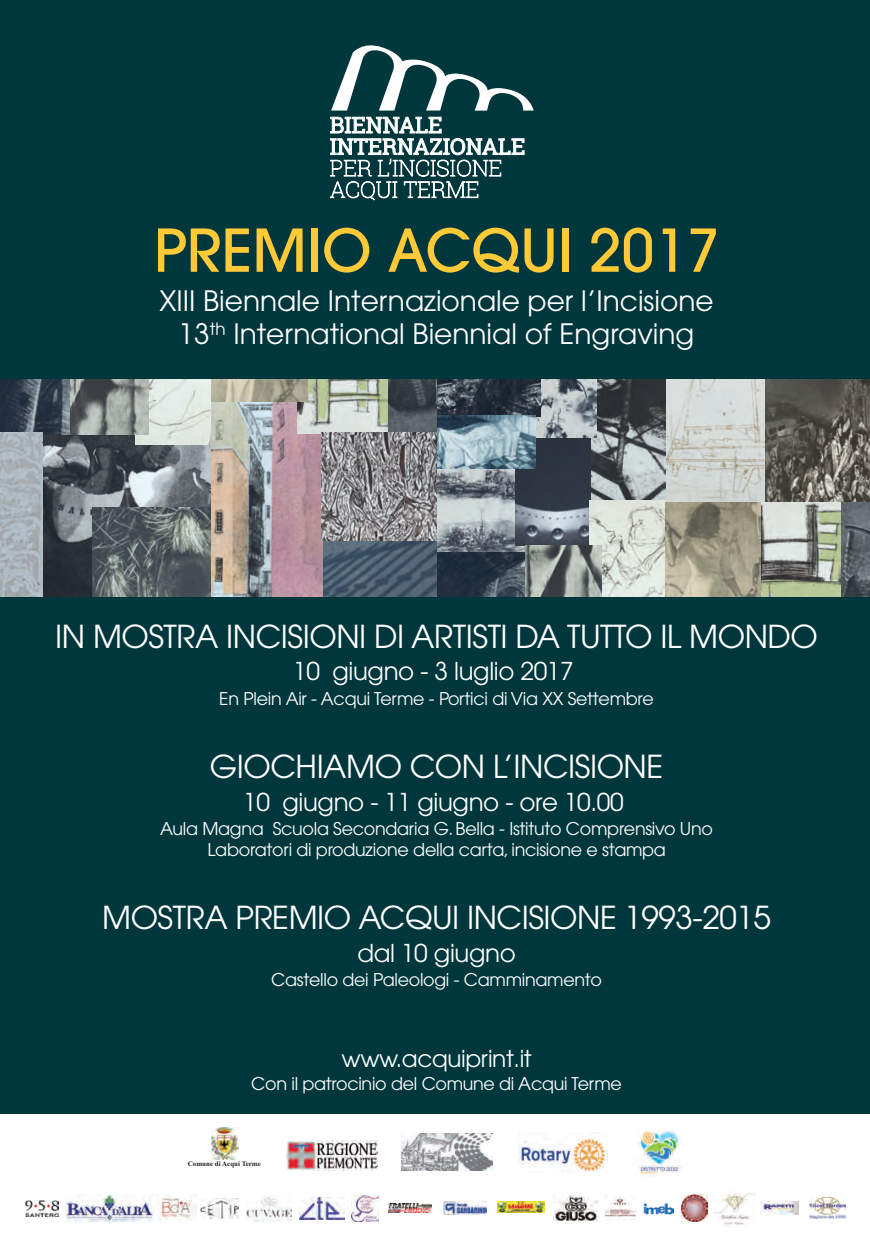
<style>
.page{position:relative;width:870px;height:1246px;background:#fff}
.page>*{position:absolute;margin:0;border:0;box-sizing:border-box;transform-origin:0 0}
.t1{font:500 58.62px "Avant Garde";color:#ffc938}
.t2{font:31.5px "Avant Garde";letter-spacing:-.015em;color:#fff}
.t3{font:28px/33.6px "Avant Garde";color:#fff;text-align:center}
.t4{font:24.5px "Avant Garde";letter-spacing:-.015em;color:#fff}
.t5{font:500 23.8px "Palatino";color:#ffc938}
.t6{font:23.1px "Avant Garde";letter-spacing:-.015em;color:#fff}
.t7{font:17.5px/21px "Avant Garde";letter-spacing:-.015em;color:#fff;text-align:center}
.t8{font:700 7px "Times New Roman";color:#231f20}
</style>
<div class="page">
<div style="left:0;top:0;width:869px;height:1114px;background:#00373c"></div>
<img style="left:665px;top:380px;width:100px;height:123px">
<img style="left:765px;top:380px;width:104px;height:122px">
<img style="left:436px;top:469px;width:89px;height:84px">
<img style="left:515px;top:437px;width:76px;height:109px">
<img style="left:591px;top:380px;width:74px;height:121px">
<img style="left:535px;top:380px;width:61px;height:57px">
<img style="left:436px;top:553px;width:89px;height:44px">
<img style="left:589px;top:501px;width:76px;height:96px">
<img style="left:436px;top:380px;width:104px;height:36px">
<img style="left:525px;top:545px;width:76px;height:52px">
<img style="left:436px;top:415px;width:99px;height:54px">
<img style="left:840px;top:502px;width:29px;height:95px">
<img style="left:750px;top:502px;width:90px;height:95px">
<img style="left:665px;top:503px;width:95px;height:94px">
<img style="left:0;top:435px;width:211px;height:161px">
<img style="left:0;top:380px;width:136px;height:55px">
<img style="left:136px;top:380px;width:75px;height:65px">
<img style="left:322px;top:433px;width:114px;height:163px">
<img style="left:93px;top:507px;width:118px;height:89px">
<img style="left:388px;top:380px;width:48px;height:53px">
<img style="left:211px;top:402px;width:111px;height:194px">
<img style="left:297px;top:380px;width:91px;height:53px">
<img style="left:211px;top:380px;width:97px;height:22px">
<svg style="left:401px;top:1170px;width:91px;height:1px"></svg>
<img style="left:401px;top:1133px;width:91px;height:37px">
<img style="left:211px;top:1128px;width:28px;height:31px">
<img style="left:286px;top:1140px;width:92px;height:31px">
<svg style="left:606px;top:1151px;width:2px;height:20px"></svg>
<img style="left:518px;top:1132px;width:88px;height:41px">
<img style="left:638px;top:1130px;width:43px;height:47px">
<img style="left:25px;top:1200px;width:33px;height:16px">
<img style="left:66px;top:1195px;width:87px;height:27px">
<img style="left:156px;top:1195px;width:40px;height:27px">
<img style="left:200px;top:1199px;width:38px;height:19px">
<img style="left:246px;top:1195px;width:46px;height:26px">
<svg style="left:299px;top:1197px;width:45px;height:23px"></svg>
<img style="left:299px;top:1198px;width:45px;height:21px">
<img style="left:351px;top:1195px;width:27px;height:26px">
<img style="left:388px;top:1203px;width:43px;height:10px">
<img style="left:443px;top:1202px;width:43px;height:12px">
<svg style="left:553px;top:1220px;width:44px;height:1px"></svg>
<img style="left:553px;top:1195px;width:44px;height:25px">
<img style="left:604px;top:1195px;width:31px;height:25px">
<img style="left:643px;top:1203px;width:30px;height:11px">
<img style="left:681px;top:1194px;width:26px;height:28px">
<img style="left:760px;top:1201px;width:37px;height:14px">
<img style="left:809px;top:1197px;width:36px;height:22px">
<img style="left:714px;top:1192px;width:41px;height:34px">
<img style="left:497px;top:1202px;width:47px;height:11px">
<svg style="left:331px;top:45px;width:202px;height:66px"></svg>
<svg style="left:330px;top:117px;width:194px;height:83px"></svg>
<h3 class="t5" style="left:323px;top:215px;width:16px">P</h3>
<h1 class="t1" style="left:154px;top:228px;width:566px">PREMIO ACQUI 2017</h1>
<h3 class="t3" style="left:159px;top:286px;width:555px">XIII Biennale Internazionale per l’Incisione<br>13<sup>th</sup> International Biennial of Engraving</h3>
<h2 class="t2" style="left:55px;top:624px;width:763px">IN MOSTRA INCISIONI DI ARTISTI DA TUTTO IL MONDO</h2>
<h3 class="t4" style="left:293px;top:662px;width:282px">10 giugno - 3 luglio 2017</h3>
<p class="t7" style="left:219px;top:689px;width:436px">En Plein Air - Acqui Terme - Portici di Via XX Settembre</p>
<h2 class="t2" style="left:210px;top:755px;width:454px">GIOCHIAMO CON L’INCISIONE</h2>
<h3 class="t4" style="left:243px;top:792px;width:382px">10 giugno - 11 giugno - ore 10.00</h3>
<p class="t7" style="left:160px;top:819px;width:554px">Aula Magna Scuola Secondaria G. Bella - Istituto Comprensivo Uno<br>Laboratori di produzione della carta, incisione e stampa</p>
<h2 class="t2" style="left:102px;top:906px;width:670px">MOSTRA PREMIO ACQUI INCISIONE 1993-2015</h2>
<h3 class="t4" style="left:357px;top:944px;width:160px">dal 10 giugno</h3>
<p class="t7" style="left:271px;top:971px;width:332px">Castello dei Paleologi - Camminamento</p>
<h3 class="t6" style="left:341px;top:1050px;width:192px">www.acquiprint.it</h3>
<p class="t7" style="left:251px;top:1075px;width:372px">Con il patrocinio del Comune di Acqui Terme</p>
<p class="t8" style="left:188px;top:1160px;width:74px">Comune di Acqui Terme</p>
</div>
